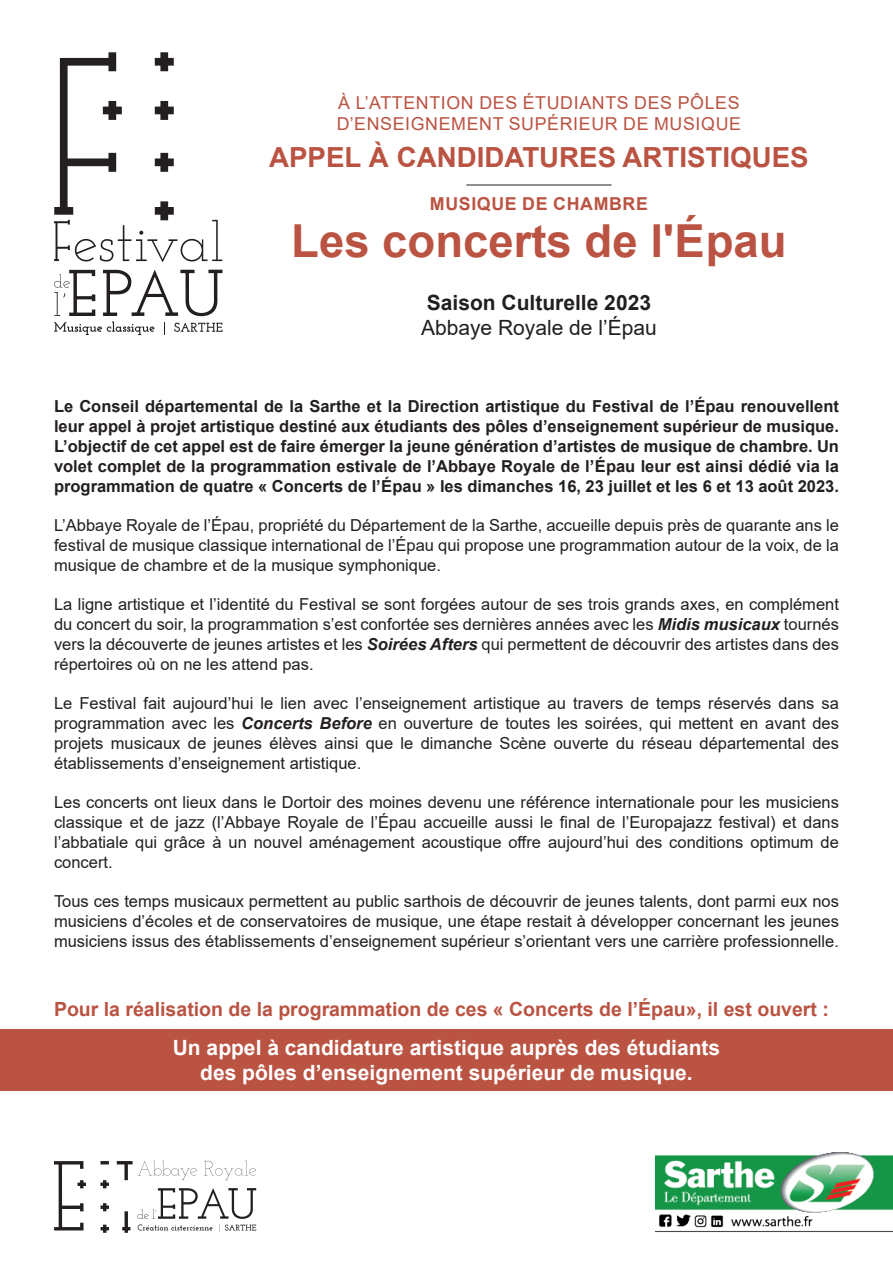
<style>
.page{position:relative;width:893px;height:1263px;background:#fff}
.page>*{position:absolute;margin:0;border:0;box-sizing:border-box;transform-origin:0 0}
.t1{font:700 45.45px "Arial";color:#ba5342}
.t2{font:700 27.75px "Arial";color:#ba5342}
.t3{font:700 21px/25.2px "Arial";color:#fff;text-align:center}
.t4{font:700 21px "Arial";color:#231f20}
.t5{font:21px "Arial";color:#231f20}
.t6{font:700 19.5px "Arial";color:#ba5342}
.t7{font:17.85px/21.3px "Arial";letter-spacing:.035em;color:#ba5342}
.t8{font:700 17.85px "Arial";letter-spacing:.035em;color:#ba5342}
.t9{font:16.5px/19.8px "Arial";color:#231f20;text-align:justify}
.t10{font:700 16.5px/19.8px "Arial";color:#231f20;text-align:justify}
.s1{font-weight:700;font-style:italic}
</style>
<div class="page">
<div style="left:0;top:1029px;width:893px;height:62px;background:#ba5342"></div>
<svg style="left:54px;top:52px;width:168px;height:210px"></svg>
<svg style="left:54px;top:270px;width:169px;height:65px"></svg>
<img style="left:656px;top:1153px;width:237px;height:79px">
<svg style="left:122px;top:1211px;width:8px;height:22px"></svg>
<svg style="left:101px;top:1225px;width:8px;height:8px"></svg>
<svg style="left:101px;top:1203px;width:8px;height:8px"></svg>
<svg style="left:100px;top:1180px;width:9px;height:8px"></svg>
<svg style="left:54px;top:1161px;width:32px;height:69px"></svg>
<svg style="left:100px;top:1161px;width:9px;height:3px"></svg>
<svg style="left:117px;top:1161px;width:80px;height:19px"></svg>
<svg style="left:204px;top:1161px;width:52px;height:19px"></svg>
<svg style="left:138px;top:1188px;width:118px;height:44px"></svg>
<hr style="left:466px;top:184px;width:145px;height:1px;background:#231f20">
<p class="t7" style="left:337px;top:92px;width:406px">À L’ATTENTION DES ÉTUDIANTS DES PÔLES<br>D’ENSEIGNEMENT SUPÉRIEUR DE MUSIQUE</p>
<h2 class="t2" style="left:269px;top:138px;width:541px">APPEL À CANDIDATURES ARTISTIQUES</h2>
<p class="t8" style="left:430px;top:191px;width:220px">MUSIQUE DE CHAMBRE</p>
<h1 class="t1" style="left:291px;top:209px;width:497px">Les concerts de l'Épau</h1>
<p class="t4" style="left:427px;top:288px;width:226px">Saison Culturelle 2023</p>
<p class="t5" style="left:421px;top:313px;width:237px">Abbaye Royale de l’Épau</p>
<p class="t10" style="left:54px;top:397px;width:786px">Le Conseil départemental de la Sarthe et la Direction artistique du Festival de l’Épau renouvellent leur appel à projet artistique destiné aux étudiants des pôles d’enseignement supérieur de musique.<br>L’objectif de cet appel est de faire émerger la jeune génération d’artistes de musique de chambre. Un volet complet de la programmation estivale de l’Abbaye Royale de l’Épau leur est ainsi dédié via la programmation de quatre « Concerts de l’Épau » les dimanches 16, 23 juillet et les 6 et 13 août 2023.</p>
<p class="t9" style="left:54px;top:515px;width:786px">L’Abbaye Royale de l’Épau, propriété du Département de la Sarthe, accueille depuis près de quarante ans le festival de musique classique international de l’Épau qui propose une programmation autour de la voix, de la musique de chambre et de la musique symphonique.</p>
<p class="t9" style="left:54px;top:594px;width:786px">La ligne artistique et l’identité du Festival se sont forgées autour de ses trois grands axes, en complément du concert du soir, la programmation s’est confortée ses dernières années avec les <span class="s1">Midis musicaux</span> tournés vers la découverte de jeunes artistes et les <span class="s1">Soirées Afters</span> qui permettent de découvrir des artistes dans des répertoires où on ne les attend pas.</p>
<p class="t9" style="left:54px;top:693px;width:786px">Le Festival fait aujourd’hui le lien avec l’enseignement artistique au travers de temps réservés dans sa programmation avec les <span class="s1">Concerts Before</span> en ouverture de toutes les soirées, qui mettent en avant des projets musicaux de jeunes élèves ainsi que le dimanche Scène ouverte du réseau départemental des établissements d’enseignement artistique.</p>
<p class="t9" style="left:54px;top:792px;width:786px">Les concerts ont lieux dans le Dortoir des moines devenu une référence internationale pour les musiciens classique et de jazz (l’Abbaye Royale de l’Épau accueille aussi le final de l’Europajazz festival) et dans l’abbatiale qui grâce à un nouvel aménagement acoustique offre aujourd’hui des conditions optimum de concert.</p>
<p class="t9" style="left:54px;top:891px;width:786px">Tous ces temps musicaux permettent au public sarthois de découvrir de jeunes talents, dont parmi eux nos musiciens d’écoles et de conservatoires de musique, une étape restait à développer concernant les jeunes musiciens issus des établissements d’enseignement supérieur s’orientant vers une carrière professionnelle.</p>
<p class="t6" style="left:54px;top:995px;width:776px">Pour la réalisation de la programmation de ces « Concerts de l’Épau», il est ouvert :</p>
<p class="t3" style="left:173px;top:1035px;width:549px">Un appel à candidature artistique auprès des étudiants des pôles d’enseignement supérieur de musique.</p>
</div>
